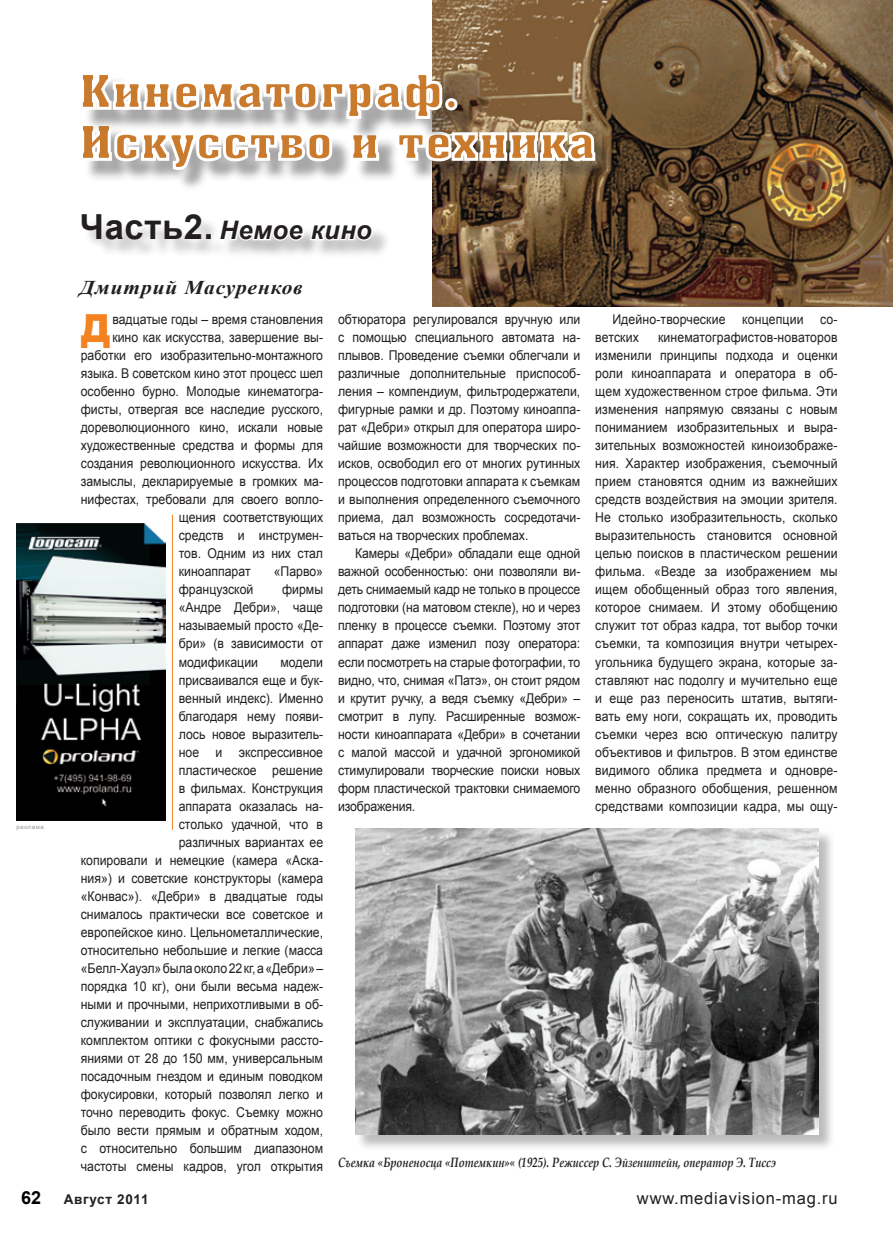
<style>
.page{position:relative;width:893px;height:1234px;background:#fff}
.page>*{position:absolute;margin:0;border:0;box-sizing:border-box;transform-origin:0 0}
.Text{font:900 38.7px "Arial";color:#f58220;scale:.91 1}
.Обычный{font:italic 700 25.5px "Arial";letter-spacing:.02em;color:#231f20}
.Автор1{font:italic 700 19.5px "Times New Roman";letter-spacing:.04em;color:#231f20;scale:1.1 1}
.t1{font:700 18px "Arial";color:#000}
.t2{font:16.5px "Arial";letter-spacing:.05em;color:#231f20}
.Text-2{font:13.5px/18px "Arial";color:#231f20;text-align:justify;scale:.91 1}
.Рисунок{font:italic 700 13.5px "Book Antiqua";color:#231f20;scale:.8 1}
.t3{font:700 13.5px "Arial";letter-spacing:.05em;color:#231f20}
.t4{font:6px "Arial";letter-spacing:.1em;color:#939598}
.s1{font-style:normal;font-size:34.5px}
</style>
<div class="page">
<img style="left:432px;top:0;width:461px;height:306px">
<div style="left:84px;top:128px;width:532px;height:63px;background:#231f20;opacity:.4"></div>
<svg style="left:82px;top:70px;width:515px;height:102px"></svg>
<div style="left:84px;top:216px;width:306px;height:43px;background:#231f20;opacity:.28"></div>
<svg style="left:217px;top:216px;width:158px;height:27px"></svg>
<div style="left:356px;top:828px;width:479px;height:323px;background:#231f20;opacity:.3"></div>
<img style="left:355px;top:828px;width:464px;height:306px">
<hr style="left:172px;top:514px;width:1px;height:315px;background:#f58220">
<img style="left:16px;top:523px;width:149px;height:297px">
<p class="Обычный" style="left:80px;top:213px;width:294px"><span class="s1">Часть2.</span> Немое кино</p>
<p class="t4" style="left:16px;top:822px;width:29px">реклама</p>
<p class="Автор1" style="left:80px;top:274px;width:204px">Дмитрий Масуренков</p>
<p class="Text" style="left:81px;top:300px;width:34px">Д</p>
<p class="Text-2" style="left:112px;top:310px;width:233px">вадцатые годы – время становления</p>
<p class="Text-2" style="left:112px;top:328px;width:233px">кино как искусства, завершение вы-</p>
<p class="Text-2" style="left:81px;top:346px;width:268px">работки его изобразительно-монтажного</p>
<p class="Text-2" style="left:81px;top:364px;width:268px">языка. В советском кино этот процесс шел</p>
<p class="Text-2" style="left:81px;top:382px;width:268px">особенно бурно. Молодые кинематогра-</p>
<p class="Text-2" style="left:81px;top:400px;width:268px">фисты, отвергая все наследие русского,</p>
<p class="Text-2" style="left:81px;top:418px;width:268px">дореволюционного кино, искали новые</p>
<p class="Text-2" style="left:81px;top:436px;width:268px">художественные средства и формы для</p>
<p class="Text-2" style="left:81px;top:454px;width:268px">создания революционного искусства. Их</p>
<p class="Text-2" style="left:81px;top:472px;width:268px">замыслы, декларируемые в громких ма-</p>
<p class="Text-2" style="left:81px;top:490px;width:268px">нифестах, требовали для своего вопло-</p>
<p class="Text-2" style="left:179px;top:508px;width:160px">щения соответствующих</p>
<p class="Text-2" style="left:179px;top:526px;width:160px">средств и инструмен-</p>
<p class="Text-2" style="left:179px;top:544px;width:160px">тов. Одним из них стал</p>
<p class="Text-2" style="left:179px;top:562px;width:80px">киноаппарат</p>
<p class="Text-2" style="left:274px;top:562px;width:56px">«Парво»</p>
<p class="Text-2" style="left:179px;top:580px;width:83px">французской</p>
<p class="Text-2" style="left:179px;top:580px;width:160px;text-indent:103px">фирмы «Андре Дебри», чаще называемый просто «Де&shy;бри» (в зависимости от модификации</p>
<p class="Text-2" style="left:81px;top:652px;width:268px;text-align:right">модели<br>присваивался еще и бук-<br>венный индекс). Именно<br>благодаря нему появи-<br>лось новое выразитель-<br>ное и экспрессивное<br>пластическое решение<br>в фильмах. Конструкция<br>аппарата оказалась на-<br>столько удачной, что в<br>различных вариантах ее<br>копировали и немецкие (камера «Аска&shy;ния») и советские конструкторы (камера «Конвас»). «Дебри» в двадцатые годы снималось практически все советское и европейское кино. Цельнометаллические, относительно небольшие и легкие (масса «Белл-Хауэл» была около 22 кг, а «Дебри» – порядка 10 кг), они были весьма надеж&shy;ными и прочными, неприхотливыми в об&shy;служивании и эксплуатации, снабжались комплектом оптики с фокусными рассто&shy;яниями от 28 до 150 мм, универсальным посадочным гнездом и единым поводком фокусировки, который позволял легко и точно переводить фокус. Съемку можно было вести прямым и обратным ходом, с относительно большим диапазоном частоты смены кадров, угол открытия</p>
<p class="Text-2" style="left:338px;top:310px;width:268px">обтюратора регулировался вручную или с помощью специального автомата на&shy;плывов. Проведение съемки облегчали и различные дополнительные приспособ&shy;ления – компендиум, фильтродержатели, фигурные рамки и др. Поэтому киноаппа&shy;рат «Дебри» открыл для оператора широ&shy;чайшие возможности для творческих по&shy;исков, освободил его от многих рутинных процессов подготовки аппарата к съемкам и выполнения определенного съемочного приема, дал возможность сосредотачи&shy;ваться на творческих проблемах.</p>
<p class="Text-2" style="left:338px;top:544px;width:268px;text-indent:17px">Камеры «Дебри» обладали еще одной важной особенностью: они позволяли ви&shy;деть снимаемый кадр не только в процессе подготовки (на матовом стекле), но и через пленку в процессе съемки. Поэтому этот аппарат даже изменил позу оператора: если посмотреть на старые фотографии, то видно, что, снимая «Патэ», он стоит рядом и крутит ручку, а ведя съемку «Дебри» – смотрит в лупу. Расширенные возмож&shy;ности киноаппарата «Дебри» в сочетании с малой массой и удачной эргономикой стимулировали творческие поиски новых форм пластической трактовки снимаемого изображения.</p>
<p class="Text-2" style="left:595px;top:310px;width:268px;text-indent:17px">Идейно-творческие концепции со&shy;ветских</p>
<p class="Text-2" style="left:595px;top:328px;width:268px;text-indent:63px">кинематографистов-новаторов изменили принципы подхода и оценки роли киноаппарата и оператора в об&shy;щем художественном строе фильма. Эти изменения напрямую связаны с новым пониманием изобразительных и выра&shy;зительных возможностей киноизображе&shy;ния. Характер изображения, съемочный прием становятся одним из важнейших средств воздействия на эмоции зрителя.<br>Не столько изобразительность, сколько выразительность становится основной целью поисков в пластическом решении фильма. «Везде за изображением мы ищем обобщенный образ того явления, которое снимаем. И этому обобщению служит тот образ кадра, тот выбор точки съемки, та композиция внутри четырех&shy;угольника будущего экрана, которые за&shy;ставляют нас подолгу и мучительно еще и еще раз переносить штатив, вытяги&shy;вать ему ноги, сокращать их, проводить съемки через всю оптическую палитру объективов и фильтров. В этом единстве видимого облика предмета и одновре&shy;менно образного обобщения, решенном средствами композиции кадра, мы ощу-</p>
<p class="Рисунок" style="left:338px;top:1152px;width:549px">Съемка «Броненосца «Потемкин»« (1925). Режиссер С. Эйзенштейн, оператор Э. Тиссэ</p>
<p class="t1" style="left:21px;top:1185px;width:22px">62</p>
<p class="t3" style="left:64px;top:1190px;width:86px">Август 2011</p>
<p class="t2" style="left:637px;top:1187px;width:202px">www.mediavision-mag.ru</p>
</div>
